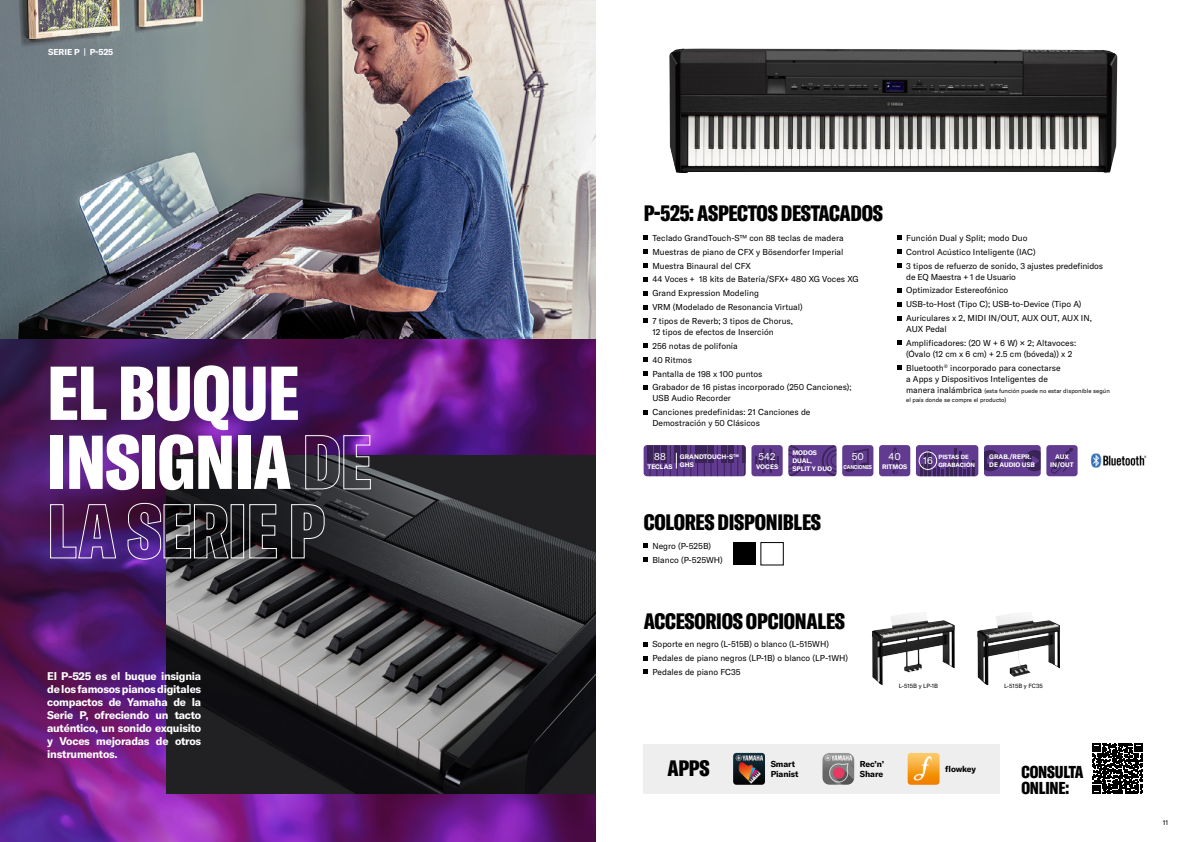
<style>
.page{position:relative;width:1191px;height:842px;background:#fff}
.page>*{position:absolute;margin:0;border:0;box-sizing:border-box;transform-origin:0 0}
.t1{font:900 extra-condensed 75px/69px "GT America Y";letter-spacing:-.01em;color:#fff}
.t2{font:900 extra-condensed 22px "GT America Y";letter-spacing:-.01em;color:#000}
.t3{font:900 extra-condensed 17px/16px "GT America Y";letter-spacing:-.01em;color:#000}
.t4{font:700 11px/13px "GT America Y";letter-spacing:-.02em;color:#fff;text-align:justify}
.t5{font:10px "GT America Y";color:#fff}
.t6{font:8.5px/13.8px "GT America Y";color:#000}
.t7{font:700 8.5px/10.2px "GT America Y";letter-spacing:-.01em;color:#000}
.t8{font:700 8.5px "GT America Y";letter-spacing:-.01em;color:#fff}
.t9{font:7px "GT America Y";color:#000}
.t10{font:700 6.5px/8px "GT America Y";color:#fff}
.t11{font:6px/9px "GT America Y";color:#000}
.t12{font:700 6px/7.5px "GT America Y";color:#fff}
.t13{font:700 5.5px "GT America Y";letter-spacing:-.03em;color:#fff;scale:.9 1}
.s1{font-size:8.5px}
</style>
<div class="page">
<img style="left:0;top:338px;width:595px;height:504px">
<img style="left:0;top:0;width:595px;height:338px">
<img style="left:167px;top:455px;width:428px;height:339px">
<svg style="left:643px;top:236px;width:5px;height:4px"></svg>
<svg style="left:643px;top:250px;width:5px;height:4px"></svg>
<svg style="left:643px;top:263px;width:5px;height:5px"></svg>
<svg style="left:643px;top:277px;width:5px;height:4px"></svg>
<svg style="left:643px;top:291px;width:5px;height:4px"></svg>
<svg style="left:643px;top:305px;width:5px;height:4px"></svg>
<svg style="left:643px;top:319px;width:5px;height:4px"></svg>
<svg style="left:643px;top:344px;width:5px;height:4px"></svg>
<svg style="left:643px;top:357px;width:5px;height:5px"></svg>
<svg style="left:643px;top:371px;width:5px;height:4px"></svg>
<svg style="left:643px;top:385px;width:5px;height:4px"></svg>
<svg style="left:643px;top:410px;width:5px;height:4px"></svg>
<svg style="left:643px;top:642px;width:5px;height:4px"></svg>
<svg style="left:643px;top:656px;width:5px;height:4px"></svg>
<svg style="left:643px;top:670px;width:5px;height:4px"></svg>
<svg style="left:643px;top:543px;width:5px;height:5px"></svg>
<svg style="left:643px;top:557px;width:5px;height:4px"></svg>
<div style="left:732px;top:542px;width:23px;height:23px;background:#000"></div>
<svg style="left:1092px;top:743px;width:50px;height:51px"></svg>
<img style="left:872px;top:613px;width:82px;height:72px">
<img style="left:1091px;top:453px;width:56px;height:15px">
<img style="left:977px;top:613px;width:70px;height:72px">
<img style="left:669px;top:48px;width:448px;height:125px">
<svg style="left:897px;top:236px;width:4px;height:4px"></svg>
<svg style="left:897px;top:250px;width:4px;height:4px"></svg>
<svg style="left:897px;top:263px;width:4px;height:5px"></svg>
<svg style="left:897px;top:288px;width:4px;height:4px"></svg>
<svg style="left:897px;top:302px;width:4px;height:4px"></svg>
<svg style="left:897px;top:316px;width:4px;height:4px"></svg>
<svg style="left:897px;top:341px;width:4px;height:4px"></svg>
<svg style="left:897px;top:366px;width:4px;height:4px"></svg>
<div style="left:643px;top:744px;width:356px;height:50px;background:#eee"></div>
<img style="left:733px;top:753px;width:32px;height:32px">
<img style="left:907px;top:753px;width:32px;height:32px">
<img style="left:822px;top:753px;width:32px;height:32px">
<div style="left:1046px;top:445px;width:31px;height:31px;background:#613b90;border-radius:3px"></div>
<svg style="left:1051px;top:447px;width:22px;height:27px"></svg>
<div style="left:879px;top:445px;width:31px;height:31px;background:#613b90;border-radius:3px"></div>
<svg style="left:890px;top:447px;width:9px;height:27px"></svg>
<div style="left:751px;top:445px;width:31px;height:31px;background:#613b90;border-radius:3px"></div>
<hr style="left:769px;top:448px;width:2px;height:25px;background:#000">
<svg style="left:755px;top:452px;width:24px;height:17px"></svg>
<hr style="left:762px;top:448px;width:2px;height:25px;background:#000">
<div style="left:984px;top:445px;width:56px;height:31px;background:#613b90;border-radius:3px"></div>
<svg style="left:1024px;top:450px;width:16px;height:21px"></svg>
<svg style="left:984px;top:450px;width:16px;height:21px"></svg>
<div style="left:842px;top:445px;width:31px;height:31px;background:#613b90;border-radius:3px"></div>
<svg style="left:845px;top:448px;width:23px;height:24px"></svg>
<div style="left:916px;top:445px;width:62px;height:31px;background:#613b90;border-radius:3px"></div>
<svg style="left:919px;top:464px;width:3px;height:12px"></svg>
<hr style="left:924px;top:452px;width:3px;height:24px;background:#000">
<hr style="left:928px;top:450px;width:3px;height:26px;background:#000">
<svg style="left:932px;top:466px;width:16px;height:10px"></svg>
<hr style="left:950px;top:460px;width:3px;height:16px;background:#000">
<hr style="left:954px;top:449px;width:3px;height:27px;background:#000">
<hr style="left:958px;top:452px;width:3px;height:24px;background:#000">
<svg style="left:963px;top:468px;width:7px;height:8px"></svg>
<hr style="left:971px;top:460px;width:3px;height:16px;background:#000">
<div style="left:919px;top:452px;width:18px;height:18px;border:1px solid #fff;border-radius:50%"></div>
<svg style="left:643px;top:445px;width:103px;height:31px;background:#523378"></svg>
<div style="left:788px;top:445px;width:48px;height:31px;background:#613b90;border-radius:3px"></div>
<svg style="left:788px;top:445px;width:15px;height:31px"></svg>
<svg style="left:822px;top:445px;width:14px;height:31px"></svg>
<p class="t8" style="left:48px;top:47px;width:67px">SERIE P | P-525</p>
<h1 class="t1" style="left:47px;top:358px;width:326px">EL BUQUE<br>INSIGNIA DE<br>LA SERIE P</h1>
<p class="t4" style="left:47px;top:669px;width:156px">El P-525 es el buque insignia de los famosos pianos digitales compactos de Yamaha de la Serie P, ofreciendo un tacto auténtico, un sonido exquisito y Voces mejoradas de otros instrumentos.</p>
<h2 class="t2" style="left:643px;top:200px;width:241px">P-525: ASPECTOS DESTACADOS</h2>
<p class="t6" style="left:652px;top:231px;width:208px">Teclado GrandTouch-S™ con 88 teclas de madera Muestras de piano de CFX y Bösendorfer Imperial Muestra Binaural del CFX<br>44 Voces + 18 kits de Batería/SFX+ 480 XG Voces XG Grand Expression Modeling<br>VRM (Modelado de Resonancia Virtual)<br>7 tipos de Reverb; 3 tipos de Chorus,</p>
<p class="t6" style="left:652px;top:325px;width:201px">12 tipos de efectos de Inserción<br>256 notas de polifonía<br>40 Ritmos<br>Pantalla de 198 x 100 puntos<br>Grabador de 16 pistas incorporado (250 Canciones);</p>
<p class="t6" style="left:652px;top:391px;width:160px">USB Audio Recorder<br>Canciones predefinidas: 21 Canciones de</p>
<p class="t6" style="left:652px;top:416px;width:109px">Demostración y 50 Clásicos</p>
<p class="t6" style="left:906px;top:231px;width:198px">Función Dual y Split; modo Duo<br>Control Acústico Inteligente (IAC)<br>3 tipos de refuerzo de sonido, 3 ajustes predefinidos</p>
<p class="t6" style="left:906px;top:270px;width:187px">de EQ Maestra + 1 de Usuario<br>Optimizador Estereofónico<br>USB-to-Host (Tipo C); USB-to-Device (Tipo A)<br>Auriculares x 2, MIDI IN/OUT, AUX OUT, AUX IN,</p>
<p class="t6" style="left:906px;top:322px;width:171px">AUX Pedal<br>Amplificadores: (20 W + 6 W) × 2; Altavoces:</p>
<p class="t6" style="left:906px;top:347px;width:168px">(Óvalo (12 cm x 6 cm) + 2.5 cm (bóveda)) x 2<br>Bluetooth<sup>®</sup> incorporado para conectarse</p>
<p class="t6" style="left:906px;top:372px;width:143px">a Apps y Dispositivos Inteligentes de</p>
<p class="t11" style="left:906px;top:386px;width:205px"><span class="s1">manera inalámbrica</span> (esta función puede no estar disponible según el país donde se compre el producto)</p>
<p class="t5" style="left:654px;top:450px;width:13px">88</p>
<p class="t10" style="left:647px;top:462px;width:27px">TECLAS</p>
<p class="t10" style="left:680px;top:452px;width:60px">GRANDTOUCH-S<sup>TM<br></sup>GHS</p>
<p class="t10" style="left:792px;top:448px;width:41px">MODOS<br>DUAL,<br>SPLIT Y DUO</p>
<p class="t5" style="left:758px;top:450px;width:18px">542</p>
<p class="t10" style="left:756px;top:462px;width:23px">VOCES</p>
<p class="t10" style="left:989px;top:452px;width:47px">GRAB./REPR.<br>DE AUDIO USB</p>
<p class="t5" style="left:851px;top:450px;width:14px">50</p>
<p class="t13" style="left:843px;top:463px;width:33px">CANCIONES</p>
<p class="t5" style="left:888px;top:450px;width:14px">40</p>
<p class="t10" style="left:882px;top:462px;width:27px">RITMOS</p>
<p class="t12" style="left:938px;top:453px;width:38px">PISTAS DE<br>GRABACIÓN</p>
<p class="t5" style="left:923px;top:455px;width:11px">16</p>
<p class="t10" style="left:1050px;top:452px;width:25px;text-align:center">AUX<br>IN/OUT</p>
<h2 class="t2" style="left:643px;top:509px;width:179px">COLORES DISPONIBLES</h2>
<p class="t6" style="left:652px;top:539px;width:72px">Negro (P-525B)<br>Blanco (P-525WH)</p>
<h2 class="t2" style="left:643px;top:607px;width:203px">ACCESORIOS OPCIONALES</h2>
<p class="t6" style="left:652px;top:637px;width:197px">Soporte en negro (L-515B) o blanco (L-515WH)<br>Pedales de piano negros (LP-1B) o blanco (LP-1WH)<br>Pedales de piano FC35</p>
<p class="t11" style="left:899px;top:681px;width:41px">L-515B y LP-1B</p>
<p class="t11" style="left:1004px;top:681px;width:40px">L-515B y FC35</p>
<h2 class="t2" style="left:667px;top:755px;width:44px">APPS</h2>
<p class="t7" style="left:860px;top:769px;width:25px">Share</p>
<p class="t7" style="left:770px;top:759px;width:29px">Smart<br>Pianist</p>
<p class="t7" style="left:945px;top:764px;width:32px">flowkey</p>
<p class="t7" style="left:860px;top:759px;width:26px">Rec’n’</p>
<h3 class="t3" style="left:1021px;top:764px;width:64px">CONSULTA<br>ONLINE:</h3>
<p class="t9" style="left:1162px;top:818px;width:7px">11</p>
</div>
